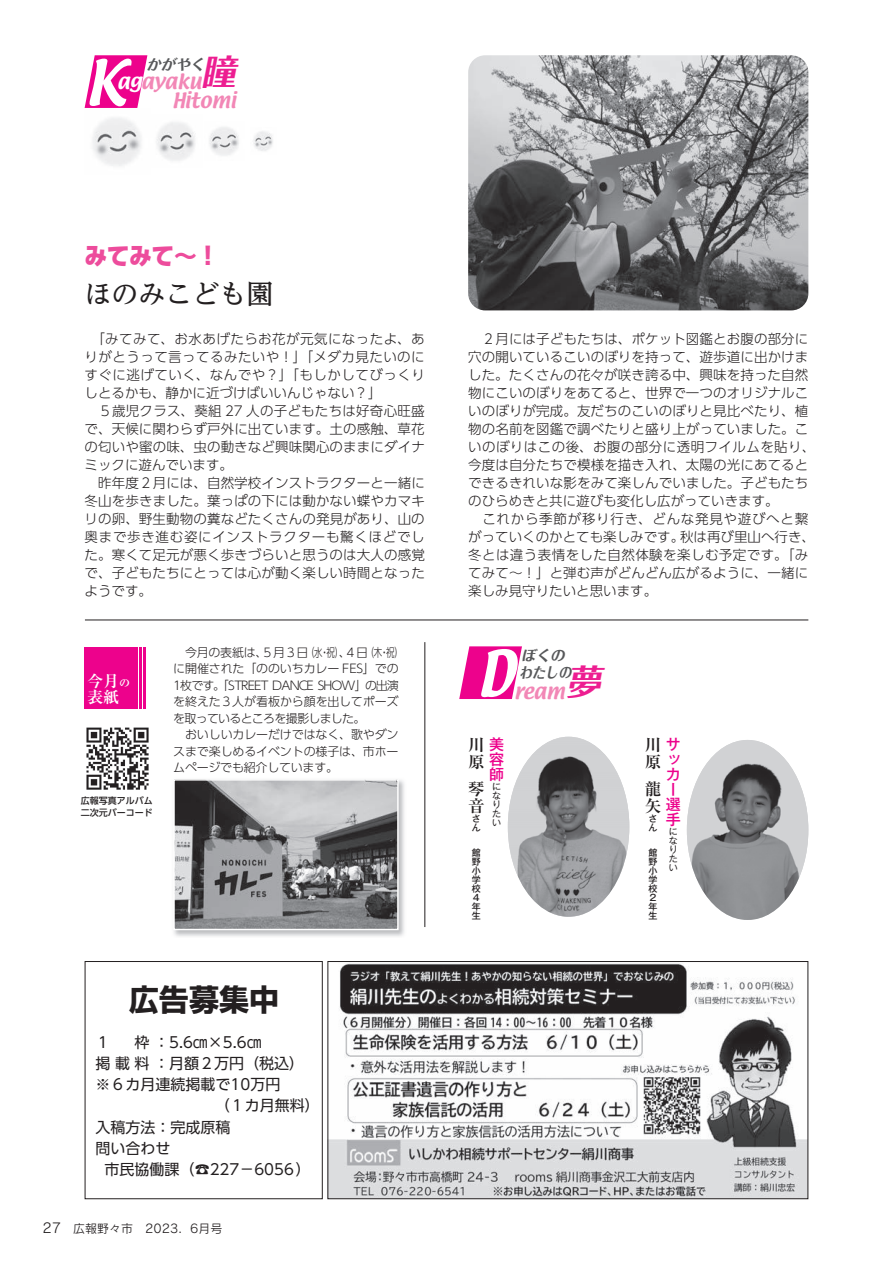
<style>
.page{position:relative;width:893px;height:1263px;background:#fff}
.page>*{position:absolute;margin:0;border:0;box-sizing:border-box;transform-origin:0 0}
.t1{font:55.95px "Textile";color:#fff}
.t2{font:italic 700 34.95px "Folk Pro";color:#ed1e91}
.t3{font:700 30px "Shin Go Pro";color:#231f20}
.t4{font:500 27px "UD Reimin Pro";color:#231f20}
.t5{font:800 24px "UD Shin Go Pro";color:#ed4c9c;scale:.95 1}
.t6{font:18.6px/18.5px "Textile";color:#f287b6}
.t7{font:700 16.5px/16.5px "Ryumin Pro";color:#231f20}
.t8{font:700 15.9px/15.9px "Ryumin Pr 6";color:#fff}
.t9{font:15px "UD Shin Go Pro";color:#231f20}
.t10{font:500 15px/15px "Gothic MB101 Pr 6 N";color:#ed028c}
.t11{font:italic 700 14.55px "Folk Pro";color:#57585a}
.t12{font:italic 700 14.55px "Folk Pro";color:#57585a;scale:.9 1}
.t13{font:300 13.5px/18px "UD Shin Go Pro";letter-spacing:.01em;color:#231f20}
.t14{font:300 12px/16.5px "UD Shin Go Pro";letter-spacing:-.02em;color:#231f20}
.t15{font:12px "Rodin Pro M";color:#231f20}
.t16{font:700 11.1px "Ryumin Pr 6";color:#fff}
.t17{font:500 9px/9px "Gothic MB101 Pr 6 N";color:#231f20}
.t18{font:500 9px/12px "UD Shin Go Pro";color:#231f20}
.t19{font:9px/9px "Gothic MB101 Pr 6 N";color:#231f20}
.s1{color:#fff}
.s2{font-size:13.5px}
.s3{font-family:"Gothic MB101 Pr 6 N";font-weight:500;font-size:15px;color:#ed028c}
</style>
<div class="page">
<img style="left:329px;top:963px;width:477px;height:234px">
<div style="left:327px;top:961px;width:481px;height:238px;border:1px solid #231f20"></div>
<hr style="left:85px;top:620px;width:723px;height:1px;background:#231f20">
<svg style="left:459px;top:646px;width:63px;height:53px"></svg>
<hr style="left:424px;top:642px;width:1px;height:285px;background:#231f20">
<div style="left:85px;top:647px;width:61px;height:62px;background:#ed028c"></div>
<hr style="left:142px;top:645px;width:1px;height:65px;background:#fff">
<hr style="left:138px;top:645px;width:1px;height:65px;background:#fff">
<img style="left:86px;top:727px;width:63px;height:63px">
<img style="left:687px;top:740px;width:121px;height:180px">
<img style="left:508px;top:737px;width:121px;height:135px">
<img style="left:516px;top:872px;width:105px;height:45px">
<svg style="left:85px;top:55px;width:62px;height:53px;background:#ef299d"></svg>
<img style="left:93px;top:118px;width:48px;height:48px">
<img style="left:156px;top:122px;width:39px;height:39px">
<img style="left:209px;top:127px;width:30px;height:29px">
<img style="left:253px;top:131px;width:20px;height:20px">
<div style="left:85px;top:961px;width:238px;height:238px;border:1px solid #231f20"></div>
<img style="left:468px;top:55px;width:340px;height:255px">
<img style="left:174px;top:780px;width:230px;height:157px">
<img style="left:175px;top:781px;width:222px;height:147px">
<div style="left:173px;top:779px;width:226px;height:151px;border:1px solid #fff"></div>
<p class="t11" style="left:147px;top:52px;width:64px">かがやく</p>
<h2 class="t2" style="left:201px;top:42px;width:46px">瞳</h2>
<h1 class="t1" style="left:85px;top:43px;width:43px">K</h1>
<h3 class="t6" style="left:173px;top:73px;width:65px;text-indent:-55px"><span class="s1">ag</span>ayaku<br>Hitomi</h3>
<h3 class="t5" style="left:85px;top:236px;width:143px">みてみて～！</h3>
<h3 class="t4" style="left:85px;top:272px;width:190px">ほのみこども園</h3>
<p class="t13" style="left:85px;top:329px;width:342px">　「みてみて、お水あげたらお花が元気になったよ、ありがとうって言ってるみたいや！」「メダカ見たいのにすぐに逃げていく、なんでや？」「もしかしてびっくりしとるかも、静かに近づけばいいんじゃない？」<br>　５歳児クラス、葵組 27 人の子どもたちは好奇心旺盛で、天候に関わらず戸外に出ています。土の感触、草花の匂いや蜜の味、虫の動きなど興味関心のままにダイナミックに遊んでいます。<br>　昨年度２月には、自然学校インストラクターと一緒に冬山を歩きました。葉っぱの下には動かない蝶やカマキリの卵、野生動物の糞などたくさんの発見があり、山の奥まで歩き進む姿にインストラクターも驚くほどでした。寒くて足元が悪く歩きづらいと思うのは大人の感覚で、子どもたちにとっては心が動く楽しい時間となったようです。</p>
<p class="t13" style="left:468px;top:329px;width:349px">　２月には子どもたちは、ポケット図鑑とお腹の部分に穴の開いているこいのぼりを持って、遊歩道に出かけました。たくさんの花々が咲き誇る中、興味を持った自然物にこいのぼりをあてると、世界で一つのオリジナルこいのぼりが完成。友だちのこいのぼりと見比べたり、植物の名前を図鑑で調べたりと盛り上がっていました。こいのぼりはこの後、お腹の部分に透明フイルムを貼り、今度は自分たちで模様を描き入れ、太陽の光にあてるとできるきれいな影をみて楽しんでいました。子どもたちのひらめきと共に遊びも変化し広がっていきます。<br>　これから季節が移り行き、どんな発見や遊びへと繋がっていくのかとても楽しみです。秋は再び里山へ行き、冬とは違う表情をした自然体験を楽しむ予定です。「みてみて～！」と弾む声がどんどん広がるように、一緒に楽しみ見守りたいと思います。</p>
<p class="t8" style="left:87px;top:673px;width:33px">今月表紙</p>
<p class="t16" style="left:119px;top:674px;width:13px">の</p>
<p class="t18" style="left:81px;top:794px;width:73px">広報写真アルバム二次元バーコード</p>
<p class="t14" style="left:171px;top:644px;width:233px">　今月の表紙は、５月３日（水・祝）、４日（木・祝）に開催された「ののいちカレー FES」での<br>１枚です。「STREET DANCE SHOW」の出演を終えた３人が看板から顔を出してポーズを取っているところを撮影しました。<br>　おいしいカレーだけではなく、歌やダンスまで楽しめるイベントの様子は、市ホームページでも紹介しています。</p>
<h3 class="t3" style="left:129px;top:975px;width:151px">広告募集中</h3>
<p class="t9" style="left:96px;top:1030px;width:168px">１　枠：5.6㎝×5.6㎝</p>
<p class="t9" style="left:96px;top:1051px;width:210px">掲載料：月額２万円（税込）</p>
<p class="t9" style="left:96px;top:1072px;width:186px">※６カ月連続掲載で10万円</p>
<p class="t9" style="left:215px;top:1093px;width:106px">（１カ月無料）</p>
<p class="t9" style="left:96px;top:1115px;width:136px">入稿方法：完成原稿</p>
<p class="t9" style="left:96px;top:1136px;width:76px">問い合わせ</p>
<p class="t9" style="left:105px;top:1157px;width:208px">市民協働課（☎227－6056）</p>
<p class="t15" style="left:43px;top:1221px;width:182px"><span class="s2">27</span>　広報野々市　2023．6月号</p>
<p class="t11" style="left:521px;top:643px;width:49px">ぼくの</p>
<h1 class="t1" style="left:476px;top:634px;width:39px">D</h1>
<h2 class="t2" style="left:566px;top:651px;width:46px">夢</h2>
<p class="t12" style="left:519px;top:660px;width:64px">わたしの</p>
<h3 class="t6" style="left:514px;top:683px;width:52px">ream</h3>
<p class="t7" style="left:468px;top:736px;width:37px">川<span class="s3">美</span>原</p>
<p class="t7" style="left:468px;top:780px;width:17px">琴音</p>
<p class="t17" style="left:472px;top:813px;width:10px">さん</p>
<p class="t17" style="left:472px;top:848px;width:10px">館野小学校<br>４年生</p>
<p class="t10" style="left:489px;top:751px;width:16px">容師</p>
<p class="t19" style="left:492px;top:781px;width:10px">になりたい</p>
<p class="t7" style="left:645px;top:736px;width:36px">川<span class="s3">サ</span>原</p>
<p class="t7" style="left:645px;top:780px;width:31px">龍<span class="s3">ー</span>矢</p>
<p class="t17" style="left:648px;top:813px;width:10px">さん</p>
<p class="t17" style="left:648px;top:848px;width:10px">館野小学校<br>２年生</p>
<p class="t10" style="left:666px;top:751px;width:16px">ッカ</p>
<p class="t10" style="left:666px;top:796px;width:16px">選手</p>
<p class="t19" style="left:669px;top:826px;width:10px">になりたい</p>
</div>
